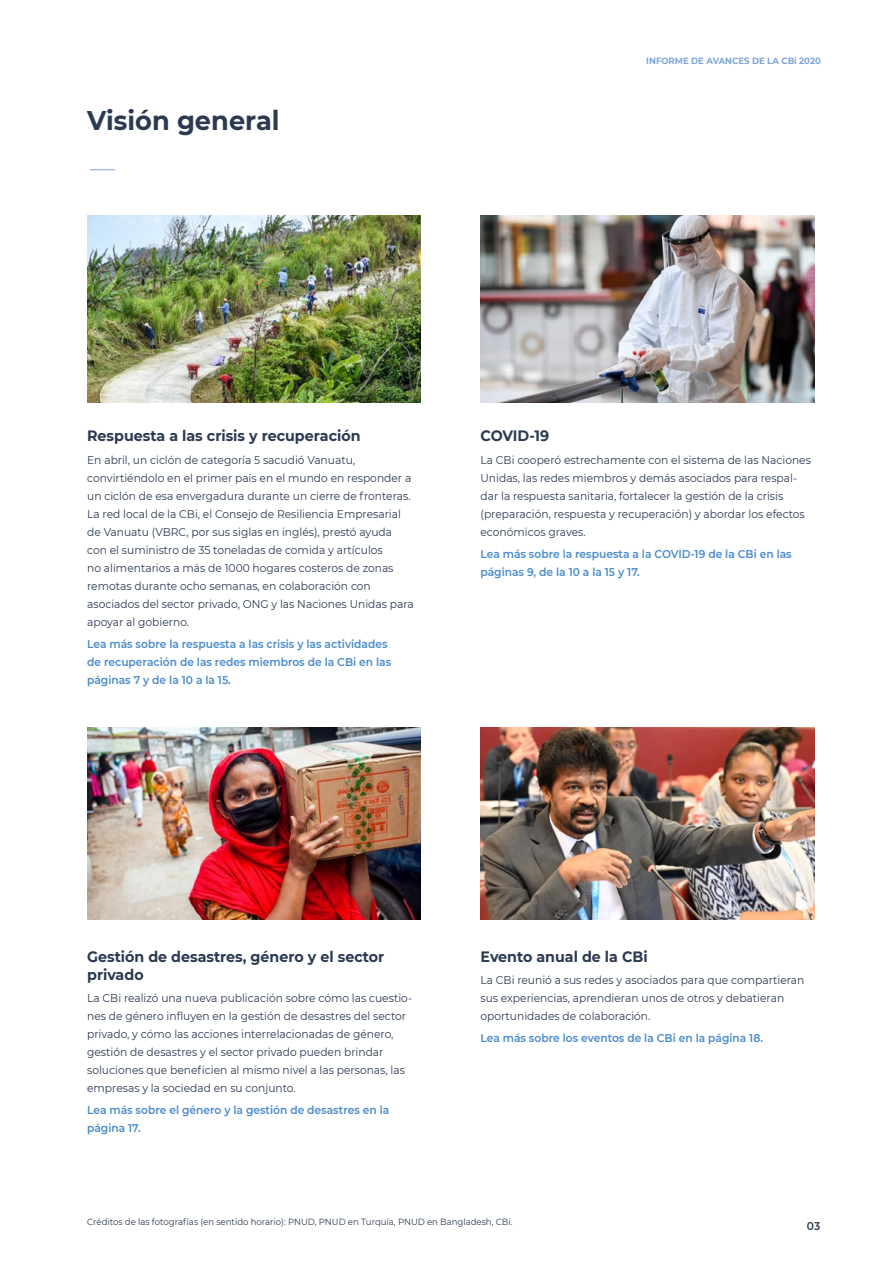
<style>
.page{position:relative;width:893px;height:1263px;background:#fff}
.page>*{position:absolute;margin:0;border:0;box-sizing:border-box;transform-origin:0 0}
.t1{font:700 27px "Montserrat";color:#2b3a51;scale:.95 1}
.t2{font:700 15px/18px "Montserrat";color:#2b3a51;scale:.95 1}
.t3{font:11.25px/18px "Montserrat";color:#2b3a51;scale:.95 1}
.t4{font:600 11.25px/18px "Montserrat";color:#498bc9;scale:.95 1}
.t5{font:600 11.25px "Montserrat";color:#2b3a51;scale:.95 1}
.t6{font:9px "Montserrat";color:#2b3a51;scale:.95 1}
.t7{font:700 9px "Montserrat";color:#7ea6d7;scale:.95 1}
</style>
<div class="page">
<svg style="left:90px;top:169px;width:25px;height:1px"></svg>
<img style="left:87px;top:216px;width:334px;height:187px">
<img style="left:480px;top:216px;width:334px;height:187px">
<img style="left:87px;top:727px;width:334px;height:193px">
<img style="left:480px;top:727px;width:334px;height:193px">
<p class="t1" style="left:87px;top:100px;width:204px">Visión general</p>
<p class="t7" style="left:646px;top:54px;width:185px">INFORME DE AVANCES DE LA CBi 2020</p>
<p class="t2" style="left:87px;top:426px;width:289px">Respuesta a las crisis y recuperación</p>
<p class="t3" style="left:87px;top:450px;width:345px">En abril, un ciclón de categoría 5 sacudió Vanuatu, convirtiéndolo en el primer país en el mundo en responder a un ciclón de esa envergadura durante un cierre de fronteras.<br>La red local de la CBi, el Consejo de Resiliencia Empresarial de Vanuatu (VBRC, por sus siglas en inglés), prestó ayuda con el suministro de 35 toneladas de comida y artículos<br>no alimentarios a más de 1000 hogares costeros de zonas remotas durante ocho semanas, en colaboración con asociados del sector privado, ONG y las Naciones Unidas para apoyar al gobierno.</p>
<p class="t4" style="left:87px;top:634px;width:321px">Lea más sobre la respuesta a las crisis y las actividades de recuperación de las redes miembros de la CBi en las páginas 7 y de la 10 a la 15.</p>
<p class="t2" style="left:480px;top:426px;width:74px">COVID-19</p>
<p class="t3" style="left:480px;top:450px;width:349px">La CBi cooperó estrechamente con el sistema de las Naciones Unidas, las redes miembros y demás asociados para respal&shy;dar la respuesta sanitaria, fortalecer la gestión de la crisis (preparación, respuesta y recuperación) y abordar los efectos económicos graves.</p>
<p class="t4" style="left:480px;top:544px;width:329px">Lea más sobre la respuesta a la COVID-19 de la CBi en las páginas 9, de la 10 a la 15 y 17.</p>
<p class="t2" style="left:87px;top:947px;width:314px">Gestión de desastres, género y el sector privado</p>
<p class="t3" style="left:87px;top:989px;width:344px">La CBi realizó una nueva publicación sobre cómo las cuestio&shy;nes de género influyen en la gestión de desastres del sector privado, y cómo las acciones interrelacionadas de género, gestión de desastres y el sector privado pueden brindar soluciones que beneficien al mismo nivel a las personas, las empresas y la sociedad en su conjunto.</p>
<p class="t4" style="left:87px;top:1101px;width:320px">Lea más sobre el género y la gestión de desastres en la página 17.</p>
<p class="t2" style="left:480px;top:947px;width:177px">Evento anual de la CBi</p>
<p class="t3" style="left:480px;top:971px;width:343px">La CBi reunió a sus redes y asociados para que compartieran sus experiencias, aprendieran unos de otros y debatieran oportunidades de colaboración.</p>
<p class="t4" style="left:480px;top:1029px;width:299px">Lea más sobre los eventos de la CBi en la página 18.</p>
<p class="t6" style="left:87px;top:1215px;width:449px">Créditos de las fotografías (en sentido horario): PNUD, PNUD en Turquía, PNUD en Bangladesh, CBi.</p>
<p class="t5" style="left:807px;top:1217px;width:16px">03</p>
</div>
